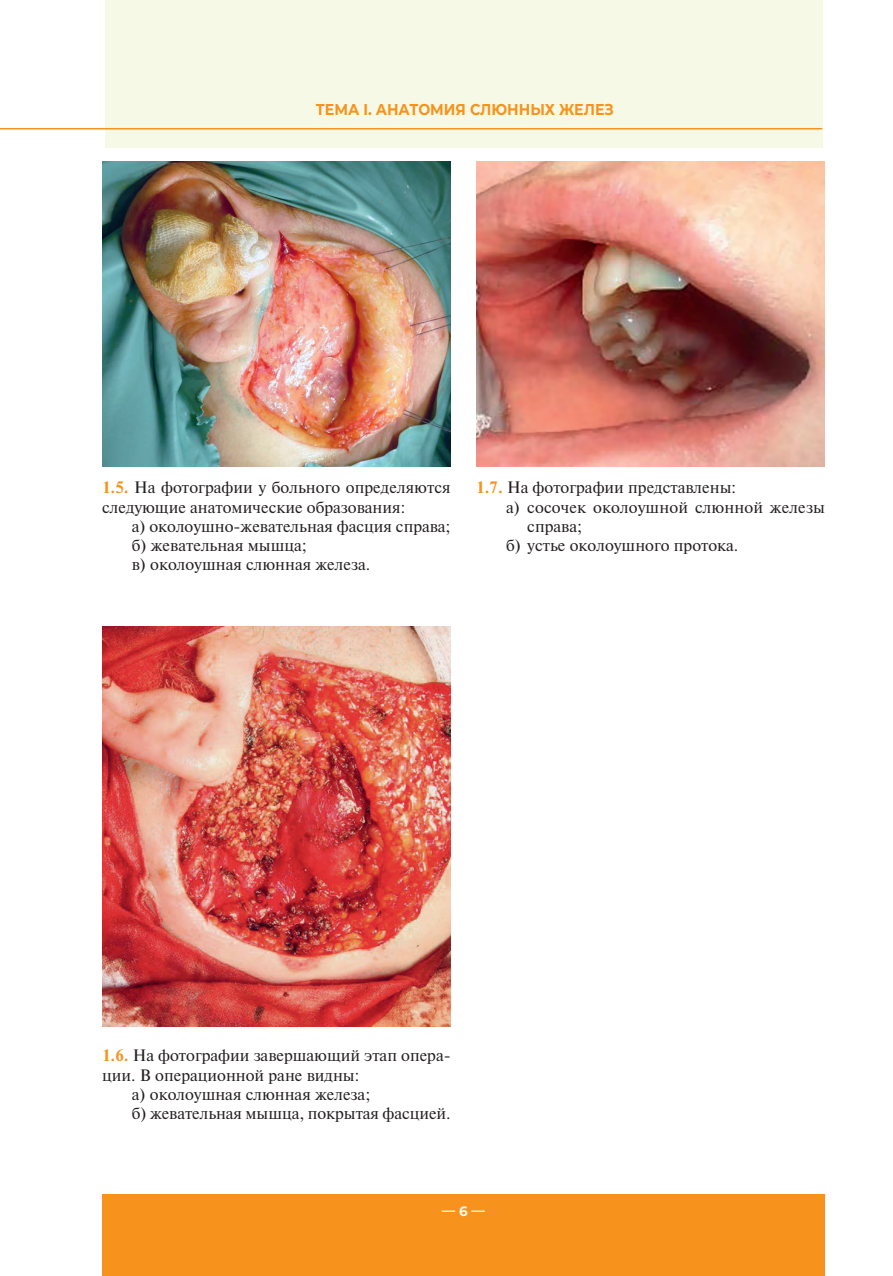
<style>
.page{position:relative;width:893px;height:1276px;background:#fff}
.page>*{position:absolute;margin:0;border:0;box-sizing:border-box;transform-origin:0 0}
.t1{font:16.5px "Newton";color:#231f20}
.t2{font:700 15.75px "Montserrat";color:#f7931d;scale:.9 1}
.t3{font:700 13.5px "Montserrat";color:#f6f9e5}
.s1{font-weight:700;color:#f7931d}
</style>
<div class="page">
<div style="left:105px;top:0;width:717px;height:147px;background:#f6f9e5"></div>
<hr style="left:0;top:128px;width:822px;height:1px;background:#f7931d">
<div style="left:102px;top:1194px;width:723px;height:82px;background:#f7931d"></div>
<img style="left:102px;top:162px;width:349px;height:304px">
<img style="left:102px;top:626px;width:349px;height:400px">
<img style="left:476px;top:162px;width:349px;height:304px">
<p class="t2" style="left:316px;top:103px;width:333px">ТЕМА I. АНАТОМИЯ СЛЮННЫХ ЖЕЛЕЗ</p>
<p class="t1" style="left:102px;top:481px;width:350px"><span class="s1">1.5.</span> На фотографии у больного определяются</p>
<p class="t1" style="left:102px;top:501px;width:305px">следующие анатомические образования:</p>
<p class="t1" style="left:132px;top:520px;width:320px">а) околоушно-жевательная фасция справа;</p>
<p class="t1" style="left:132px;top:539px;width:177px">б) жевательная мышца;</p>
<p class="t1" style="left:132px;top:558px;width:240px">в) околоушная слюнная железа.</p>
<p class="t1" style="left:476px;top:481px;width:261px"><span class="s1">1.7.</span> На фотографии представлены:</p>
<p class="t1" style="left:506px;top:501px;width:320px">а) сосочек околоушной слюнной железы</p>
<p class="t1" style="left:527px;top:520px;width:56px">справа;</p>
<p class="t1" style="left:506px;top:539px;width:234px">б) устье околоушного протока.</p>
<p class="t1" style="left:102px;top:1049px;width:350px"><span class="s1">1.6.</span> На фотографии завершающий этап опера-</p>
<p class="t1" style="left:102px;top:1068px;width:259px">ции. В операционной ране видны:</p>
<p class="t1" style="left:132px;top:1088px;width:240px">а) околоушная слюнная железа;</p>
<p class="t1" style="left:132px;top:1107px;width:320px">б) жевательная мышца, покрытая фасцией.</p>
<p class="t3" style="left:442px;top:1205px;width:45px">— 6 —</p>
</div>
